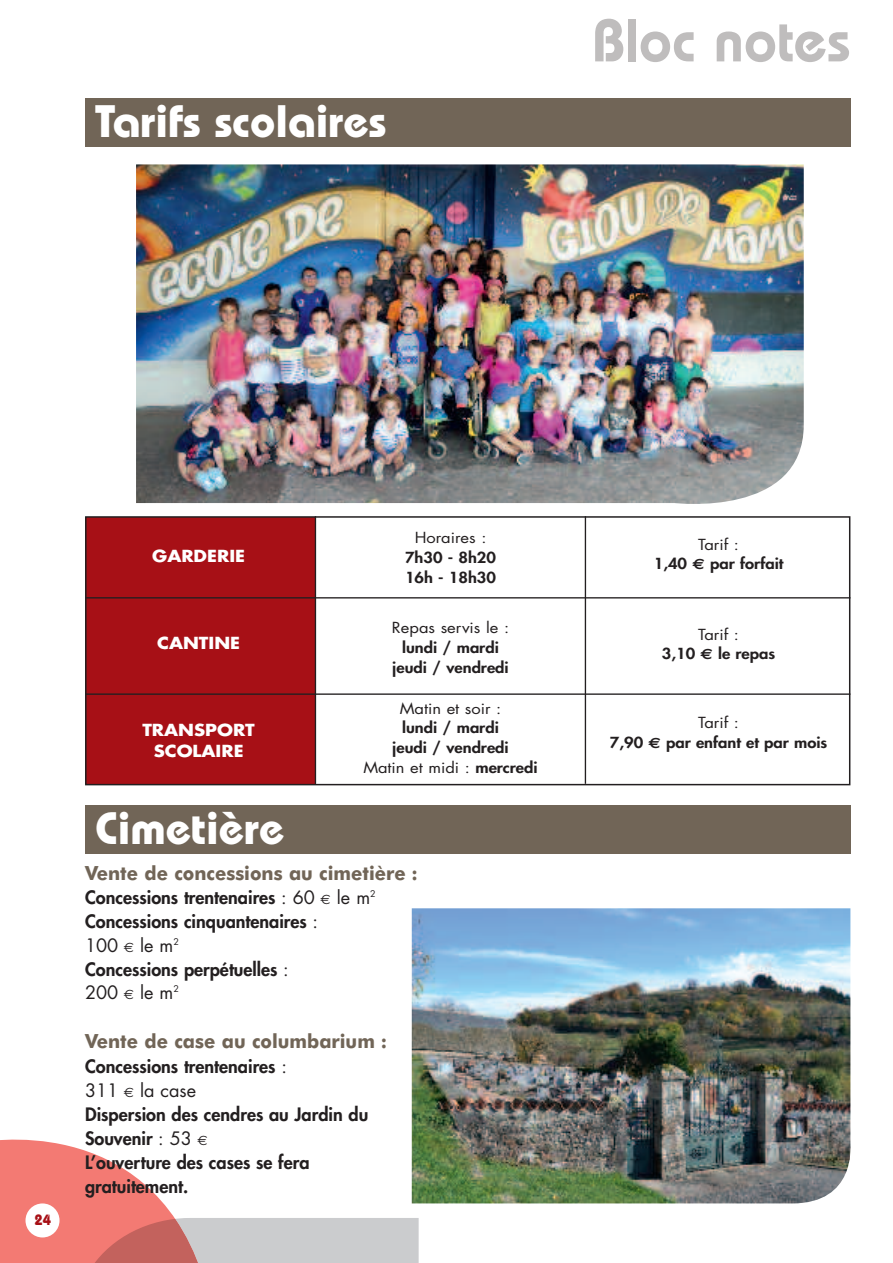
<style>
.page{position:relative;width:893px;height:1263px;background:#fff}
.page>*{position:absolute;margin:0;border:0;box-sizing:border-box;transform-origin:0 0}
.t1{font:600 60px "Bauhaus";color:#bfbdbd}
.t2{font:700 45.45px "Bauhaus";color:#fff}
.t3{font:700 19.5px "Futura BT";color:#716557;scale:.95 1}
.t4{font:800 18px/23.9px "Futura";color:#231f20}
.t5{font:700 16.2px/21.3px "Futura";color:#fff;text-align:center;scale:1.11 1}
.t6{font:700 15px "Bauhaus";color:#a71016}
.t7{font:800 14.85px/19.8px "Futura";color:#231f20;text-align:center;scale:1.11 1}
.t8{font:14.85px "Futura";color:#231f20;scale:1.11 1}
.s1{font-weight:400}
.s2{font-family:"Euro Sans";font-weight:700}
.s3{font-family:"Euro Sans";font-weight:400;font-size:13.5px}
</style>
<div class="page">
<svg style="left:0;top:1108px;width:419px;height:155px"></svg>
<div style="left:85px;top:517px;width:230px;height:267px;background:#a71016"></div>
<div style="left:26px;top:1203px;width:34px;height:34px;background:#fff;border-radius:50%"></div>
<div style="left:85px;top:98px;width:765px;height:48px;background:#716557"></div>
<div style="left:85px;top:805px;width:765px;height:48px;background:#716557"></div>
<div style="left:85px;top:516px;width:765px;height:269px;border:2px solid #231f20"></div>
<hr style="left:85px;top:597px;width:765px;height:1px;background:#231f20">
<hr style="left:85px;top:693px;width:765px;height:2px;background:#231f20">
<hr style="left:315px;top:516px;width:1px;height:268px;background:#231f20">
<hr style="left:585px;top:516px;width:1px;height:268px;background:#231f20">
<img style="left:412px;top:908px;width:438px;height:295px">
<img style="left:136px;top:164px;width:667px;height:340px">
<h2 class="t2" style="left:95px;top:105px;width:293px">Tarifs scolaires</h2>
<h1 class="t1" style="left:592px;top:19px;width:260px">Bloc notes</h1>
<p class="t6" style="left:35px;top:1215px;width:18px">24</p>
<p class="t5" style="left:152px;top:546px;width:85px">GARDERIE</p>
<p class="t5" style="left:157px;top:633px;width:76px">CANTINE</p>
<p class="t5" style="left:142px;top:720px;width:103px">TRANSPORT<br>SCOLAIRE</p>
<h2 class="t2" style="left:95px;top:812px;width:191px">Cimetière</h2>
<p class="t8" style="left:415px;top:531px;width:66px">Horaires :</p>
<p class="t7" style="left:405px;top:549px;width:83px;text-align:left">7h30 - 8h20<br>16h - 18h30</p>
<p class="t8" style="left:392px;top:621px;width:107px">Repas servis le :</p>
<p class="t7" style="left:392px;top:639px;width:106px">lundi / mardi jeudi / vendredi</p>
<p class="t7" style="left:654px;top:535px;width:118px"><span class="s1">Tarif :<br></span>1,40 <span class="s2">€</span> par forfait</p>
<p class="t7" style="left:662px;top:625px;width:104px"><span class="s1">Tarif :<br></span>3,10 <span class="s2">€</span> le repas</p>
<p class="t8" style="left:400px;top:701px;width:93px">Matin et soir :</p>
<p class="t7" style="left:363px;top:719px;width:159px">lundi / mardi<br>jeudi / vendredi<br><span class="s1">Matin et midi :</span> mercredi</p>
<p class="t7" style="left:610px;top:714px;width:197px"><span class="s1">Tarif :<br></span>7,90 <span class="s2">€</span> par enfant et par mois</p>
<p class="t3" style="left:85px;top:865px;width:352px">Vente de concessions au cimetière :</p>
<p class="t4" style="left:85px;top:887px;width:292px">Concessions trentenaires <span class="s1">: 60</span> <span class="s3">€</span> <span class="s1">le m</span><sup>2<br></sup>Concessions cinquantenaires <span class="s1">:<br>100</span> <span class="s3">€</span> <span class="s1">le m</span><sup>2<br></sup>Concessions perpétuelles <span class="s1">:<br>200</span> <span class="s3">€</span> <span class="s1">le m</span><sup>2</sup></p>
<p class="t3" style="left:85px;top:1033px;width:319px">Vente de case au columbarium :</p>
<p class="t4" style="left:85px;top:1056px;width:285px">Concessions trentenaires <span class="s1">:<br>311</span> <span class="s3">€</span> <span class="s1">la case<br></span>Dispersion des cendres au Jardin du<br>Souvenir <span class="s1">: 53</span> <span class="s3">€<br></span>L’ouverture des cases se fera gratuitement.</p>
</div>
